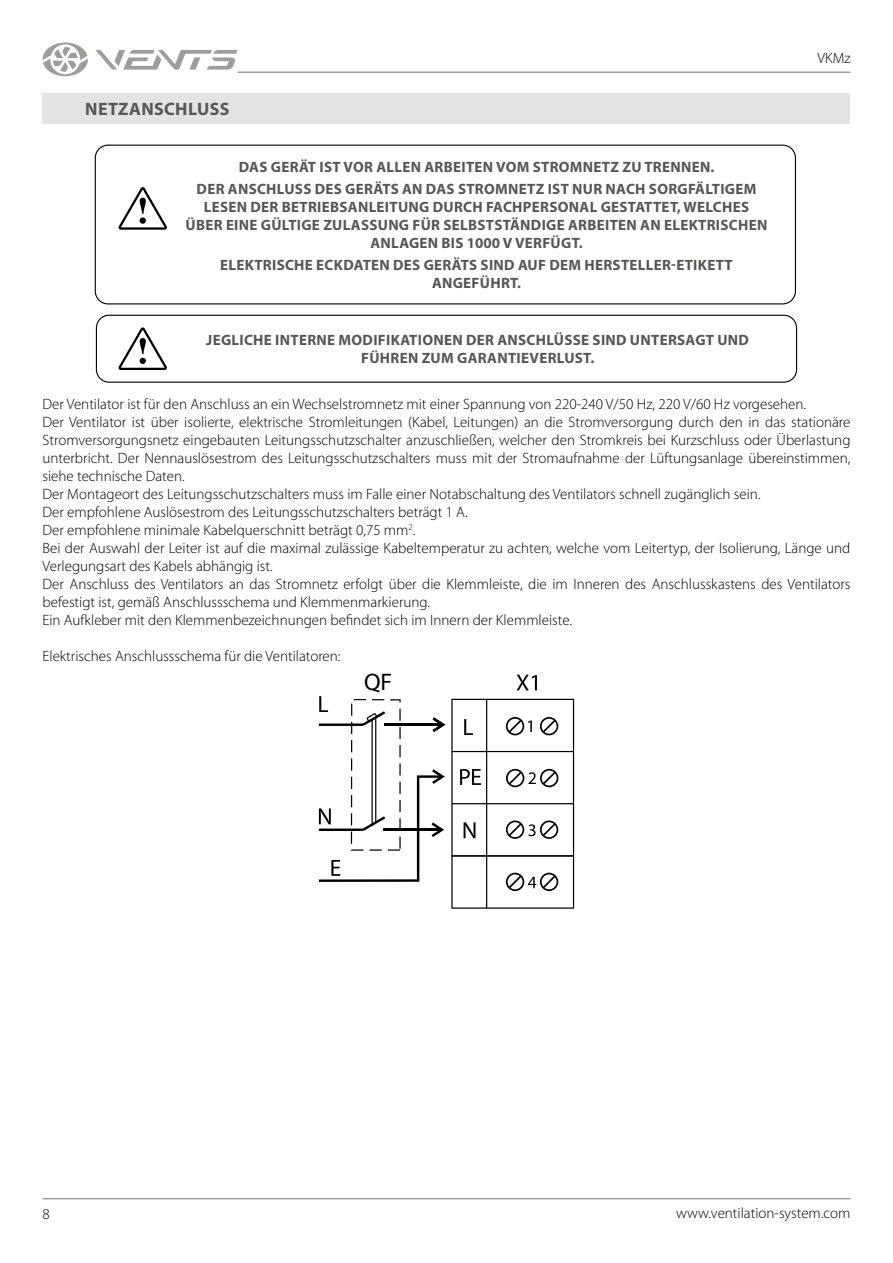
<style>
.page{position:relative;width:893px;height:1263px;background:#fff}
.page>*{position:absolute;margin:0;border:0;box-sizing:border-box;transform-origin:0 0}
.t1{font:24px "Myriad Pro";color:#000}
.t2{font:700 18px "Myriad Pro";letter-spacing:.02em;color:#575756}
.t3{font:300 15px/18px "Myriad Pro";color:#000}
.t4{font:700 15px/18px "Myriad Pro";letter-spacing:.02em;color:#575756;text-align:center}
</style>
<div class="page">
<hr style="left:43px;top:1198px;width:807px;height:1px;background:#9d9d9c">
<hr style="left:238px;top:72px;width:612px;height:1px;background:#9d9d9c">
<svg style="left:95px;top:50px;width:143px;height:20px"></svg>
<svg style="left:43px;top:43px;width:45px;height:33px"></svg>
<div style="left:43px;top:93px;width:807px;height:31px;background:#e3e3e3"></div>
<div style="left:96px;top:315px;width:701px;height:68px;border:1px solid #000;border-radius:13px"></div>
<svg style="left:118px;top:327px;width:49px;height:43px"></svg>
<div style="left:95px;top:145px;width:701px;height:159px;border:1px solid #000;border-radius:13px"></div>
<svg style="left:118px;top:187px;width:49px;height:43px"></svg>
<svg style="left:517px;top:675px;width:20px;height:15px"></svg>
<svg style="left:319px;top:696px;width:126px;height:186px"></svg>
<svg style="left:451px;top:699px;width:123px;height:210px"></svg>
<p class="t2" style="left:85px;top:97px;width:146px">NETZANSCHLUSS</p>
<p class="t4" style="left:197px;top:155px;width:561px;line-height:22.2px">DAS GERÄT IST VOR ALLEN ARBEITEN VOM STROMNETZ ZU TRENNEN.<br>DER ANSCHLUSS DES GERÄTS AN DAS STROMNETZ IST NUR NACH SORGFÄLTIGEM</p>
<p class="t4" style="left:186px;top:198px;width:583px">LESEN DER BETRIEBSANLEITUNG DURCH FACHPERSONAL GESTATTET, WELCHES<br>ÜBER EINE GÜLTIGE ZULASSUNG FÜR SELBSTSTÄNDIGE ARBEITEN AN ELEKTRISCHEN<br>ANLAGEN BIS 1000 V VERFÜGT.</p>
<p class="t4" style="left:220px;top:256px;width:514px">ELEKTRISCHE ECKDATEN DES GERÄTS SIND AUF DEM HERSTELLER-ETIKETT<br>ANGEFÜHRT.</p>
<p class="t4" style="left:206px;top:331px;width:544px">JEGLICHE INTERNE MODIFIKATIONEN DER ANSCHLÜSSE SIND UNTERSAGT UND<br>FÜHREN ZUM GARANTIEVERLUST.</p>
<p class="t3" style="left:818px;top:49px;width:34px">VKMz</p>
<p class="t3" style="left:43px;top:395px;width:809px">Der Ventilator ist für den Anschluss an ein Wechselstromnetz mit einer Spannung von 220-240 V/50 Hz, 220 V/60 Hz vorgesehen.<br>Der Ventilator ist über isolierte, elektrische Stromleitungen (Kabel, Leitungen) an die Stromversorgung durch den in das stationäre Stromversorgungsnetz eingebauten Leitungsschutzschalter anzuschließen, welcher den Stromkreis bei Kurzschluss oder Überlastung unterbricht. Der Nennauslösestrom des Leitungsschutzschalters muss mit der Stromaufnahme der Lüftungsanlage übereinstimmen, siehe technische Daten.<br>Der Montageort des Leitungsschutzschalters muss im Falle einer Notabschaltung des Ventilators schnell zugänglich sein.<br>Der empfohlene Auslösestrom des Leitungsschutzschalters beträgt 1 A.<br>Der empfohlene minimale Kabelquerschnitt beträgt 0,75 mm<sup>2</sup>.<br>Bei der Auswahl der Leiter ist auf die maximal zulässige Kabeltemperatur zu achten, welche vom Leitertyp, der Isolierung, Länge und Verlegungsart des Kabels abhängig ist.<br>Der Anschluss des Ventilators an das Stromnetz erfolgt über die Klemmleiste, die im Inneren des Anschlusskastens des Ventilators befestigt ist, gemäß Anschlussschema und Klemmenmarkierung.<br>Ein Aufkleber mit den Klemmenbezeichnungen befindet sich im Innern der Klemmleiste.</p>
<p class="t3" style="left:43px;top:647px;width:299px">Elektrisches Anschlussschema für die Ventilatoren:</p>
<h1 class="t1" style="left:364px;top:668px;width:30px">QF</h1>
<p class="t3" style="left:43px;top:1205px;width:9px">8</p>
<p class="t3" style="left:676px;top:1204px;width:176px">www.ventilation-system.com</p>
</div>
